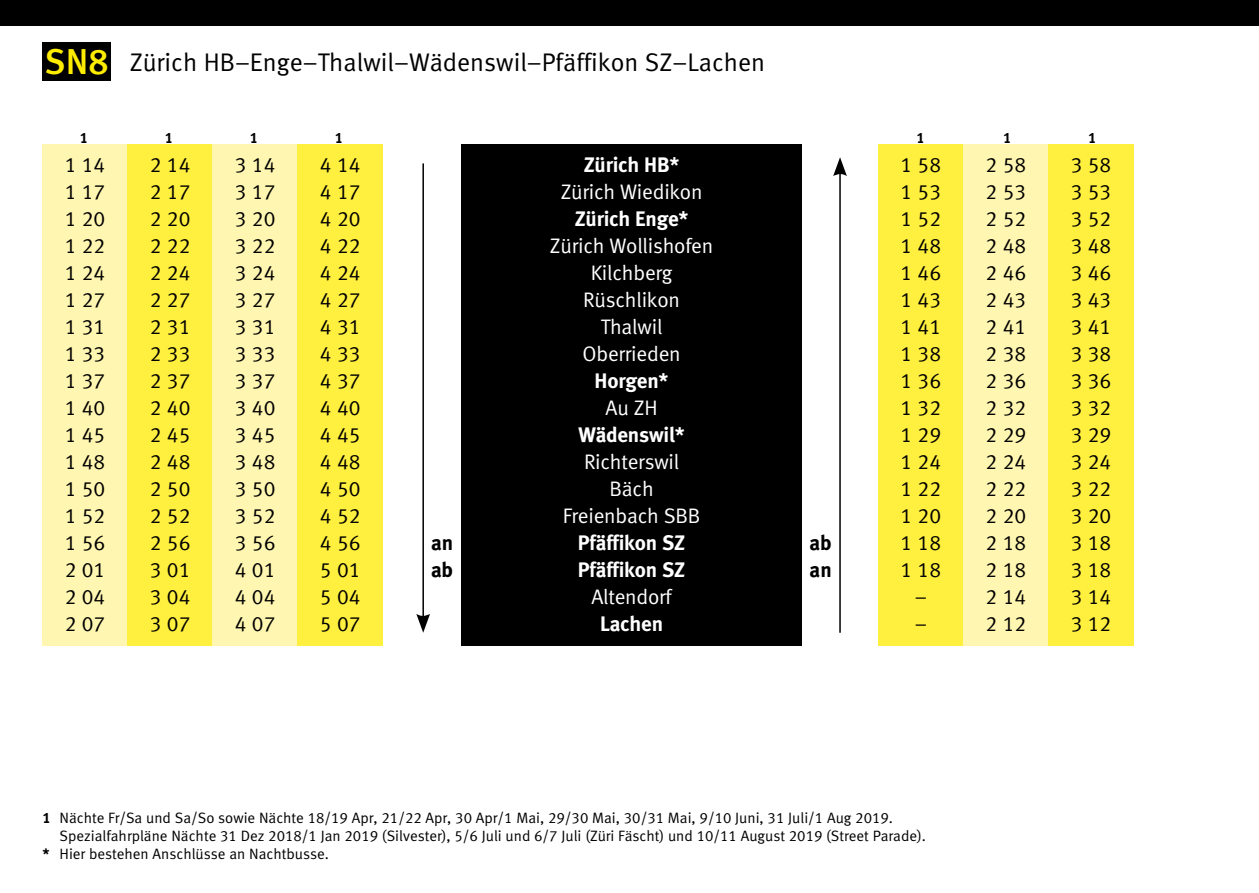
<style>
.page{position:relative;width:1259px;height:893px;background:#fff}
.page>*{position:absolute;margin:0;border:0;box-sizing:border-box;transform-origin:0 0}
.t1{font:36px "Meta Medium LF";color:#ffed00}
.t2{font:25.5px "Meta Normal LF";color:#000}
.t3{font:21px/27px "Meta Normal LF";color:#000;text-align:justify}
.t4{font:21px/27px "Meta Normal LF";letter-spacing:-.01em;color:#fff;text-align:center}
.t5{font:21px/27px "Meta Bold LF";letter-spacing:-.01em;color:#fff}
.t6{font:21px/27px "Meta Bold LF";letter-spacing:-.01em;color:#000}
.t7{font:15px "Meta Normal LF";color:#000}
.t8{font:15px "Meta Bold LF";color:#000}
.s1{font-family:"Meta Bold LF"}
</style>
<div class="page">
<div style="left:0;top:0;width:1259px;height:26px;background:#000"></div>
<div style="left:43px;top:145px;width:85px;height:501px;background:#fff7b1"></div>
<div style="left:128px;top:145px;width:85px;height:501px;background:#fff040"></div>
<div style="left:213px;top:145px;width:85px;height:501px;background:#fff7b1"></div>
<div style="left:298px;top:145px;width:85px;height:501px;background:#fff040"></div>
<div style="left:878px;top:145px;width:85px;height:501px;background:#fff040"></div>
<div style="left:963px;top:145px;width:85px;height:501px;background:#fff7b1"></div>
<div style="left:1048px;top:145px;width:85px;height:501px;background:#fff040"></div>
<div style="left:461px;top:145px;width:340px;height:501px;background:#000"></div>
<hr style="left:422px;top:163px;width:2px;height:455px;background:#000">
<svg style="left:416px;top:614px;width:14px;height:19px"></svg>
<hr style="left:839px;top:171px;width:2px;height:462px;background:#000">
<svg style="left:833px;top:157px;width:14px;height:19px"></svg>
<div style="left:43px;top:43px;width:68px;height:38px;background:#000"></div>
<h1 class="t1" style="left:45px;top:40px;width:65px">SN8</h1>
<p class="t2" style="left:130px;top:48px;width:637px">Zürich HB–Enge–Thalwil–Wädenswil–Pfäffikon SZ–Lachen</p>
<p class="t8" style="left:80px;top:129px;width:10px">1</p>
<p class="t8" style="left:165px;top:129px;width:10px">1</p>
<p class="t8" style="left:250px;top:129px;width:10px">1</p>
<p class="t8" style="left:335px;top:129px;width:10px">1</p>
<p class="t8" style="left:916px;top:129px;width:10px">1</p>
<p class="t8" style="left:1003px;top:129px;width:10px">1</p>
<p class="t8" style="left:1088px;top:129px;width:10px">1</p>
<p class="t5" style="left:584px;top:151px;width:97px">Zürich HB*</p>
<p class="t4" style="left:561px;top:178px;width:143px">Zürich Wiedikon</p>
<p class="t5" style="left:575px;top:205px;width:115px">Zürich Enge*</p>
<p class="t4" style="left:550px;top:232px;width:165px">Zürich Wollishofen<br>Kilchberg<br>Rüschlikon<br>Thalwil<br>Oberrieden</p>
<p class="t5" style="left:594px;top:367px;width:75px">Horgen*</p>
<p class="t4" style="left:605px;top:394px;width:53px">Au ZH</p>
<p class="t5" style="left:578px;top:421px;width:108px">Wädenswil*</p>
<p class="t4" style="left:563px;top:448px;width:139px">Richterswil<br>Bäch<br>Freienbach SBB</p>
<p class="t5" style="left:578px;top:529px;width:109px">Pfäffikon SZ<br>Pfäffikon SZ</p>
<p class="t4" style="left:591px;top:583px;width:82px">Altendorf</p>
<p class="t5" style="left:600px;top:610px;width:64px">Lachen</p>
<p class="t3" style="left:65px;top:151px;width:42px">1 14<br>1 17<br>1 20<br>1 22<br>1 24<br>1 27<br>1 31<br>1 33<br>1 37<br>1 40<br>1 45<br>1 48<br>1 50<br>1 52<br>1 56<br>2 01<br>2 04<br>2 07</p>
<p class="t3" style="left:150px;top:151px;width:42px">2 14<br>2 17<br>2 20<br>2 22<br>2 24<br>2 27<br>2 31<br>2 33<br>2 37<br>2 40<br>2 45<br>2 48<br>2 50<br>2 52<br>2 56<br>3 01<br>3 04<br>3 07</p>
<p class="t3" style="left:235px;top:151px;width:42px">3 14<br>3 17<br>3 20<br>3 22<br>3 24<br>3 27<br>3 31<br>3 33<br>3 37<br>3 40<br>3 45<br>3 48<br>3 50<br>3 52<br>3 56<br>4 01<br>4 04<br>4 07</p>
<p class="t3" style="left:320px;top:151px;width:42px">4 14<br>4 17<br>4 20<br>4 22<br>4 24<br>4 27<br>4 31<br>4 33<br>4 37<br>4 40<br>4 45<br>4 48<br>4 50<br>4 52<br>4 56<br>5 01<br>5 04<br>5 07</p>
<p class="t3" style="left:900px;top:151px;width:42px;text-align:center">1 58<br>1 53<br>1 52<br>1 48<br>1 46<br>1 43<br>1 41<br>1 38<br>1 36<br>1 32<br>1 29<br>1 24<br>1 22<br>1 20<br>1 18<br>1 18 –<br>–</p>
<p class="t3" style="left:985px;top:151px;width:42px">2 58<br>2 53<br>2 52<br>2 48<br>2 46<br>2 43<br>2 41<br>2 38<br>2 36<br>2 32<br>2 29<br>2 24<br>2 22<br>2 20<br>2 18<br>2 18<br>2 14<br>2 12</p>
<p class="t3" style="left:1070px;top:151px;width:42px">3 58<br>3 53<br>3 52<br>3 48<br>3 46<br>3 43<br>3 41<br>3 38<br>3 36<br>3 32<br>3 29<br>3 24<br>3 22<br>3 20<br>3 18<br>3 18<br>3 14<br>3 12</p>
<p class="t6" style="left:431px;top:529px;width:24px">an ab</p>
<p class="t6" style="left:809px;top:529px;width:24px">ab an</p>
<p class="t7" style="left:43px;top:809px;width:852px"><span class="s1">1</span> Nächte Fr/Sa und Sa/So sowie Nächte 18/19 Apr, 21/22 Apr, 30 Apr/1 Mai, 29/30 Mai, 30/31 Mai, 9/10 Juni, 31 Juli/1 Aug 2019.</p>
<p class="t7" style="left:60px;top:827px;width:868px">Spezialfahrpläne Nächte 31 Dez 2018/1 Jan 2019 (Silvester), 5/6 Juli und 6/7 Juli (Züri Fäscht) und 10/11 August 2019 (Street Parade).</p>
<p class="t7" style="left:43px;top:845px;width:288px"><span class="s1">*</span> Hier bestehen Anschlüsse an Nachtbusse.</p>
</div>
